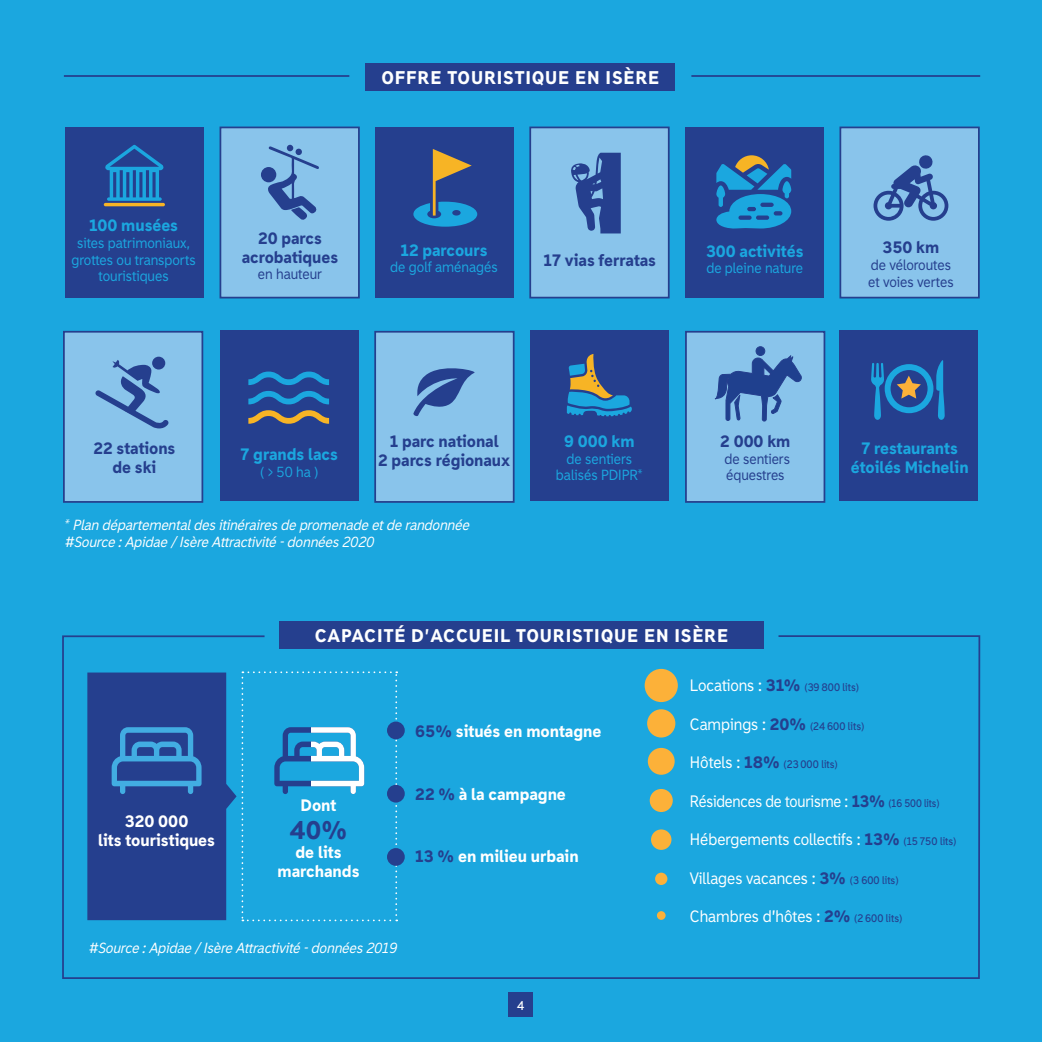
<style>
.page{position:relative;width:1042px;height:1042px;background:#1ba7df}
.page>*{position:absolute;margin:0;border:0;box-sizing:border-box;transform-origin:0 0}
.t1{font:900 24.5px "Madras";color:#253f8e}
.t2{font:900 17.5px "Madras";letter-spacing:.05em;color:#feffff}
.t3{font:15.75px "Madras";letter-spacing:-.005em;color:#fff}
.t4{font:900 15.75px "Madras";color:#fff}
.t5{font:900 15.75px "Madras";color:#253f8e}
.t6{font:900 15.75px "Madras";color:#1ba7df}
.t7{font:15.75px "Madras";letter-spacing:-.005em;color:#fff;scale:.96 1}
.t8{font:italic 14px/16.8px "Madras";color:#fff}
.t9{font:14px/16.8px "Madras";color:#1ba7df;text-align:center}
.t10{font:14px "Madras";color:#253f8e}
.t11{font:700 12.25px "Madras";color:#fff}
.t12{font:700 10.5px "Madras";color:#253f8e}
.s1{color:#253f8e}
.s2{font-weight:400;font-size:15.75px;color:#fff}
.s3{font-weight:900;font-size:15.75px}
.s4{font-weight:900;color:#253f8e}
.s5{font-weight:700;font-size:10.5px;color:#253f8e}
</style>
<div class="page">
<div style="left:508px;top:992px;width:25px;height:25px;background:#253f8e"></div>
<div style="left:366px;top:63px;width:309px;height:27px;background:#253f8e"></div>
<div style="left:65px;top:127px;width:138px;height:171px;background:#253f8e"></div>
<div style="left:375px;top:127px;width:139px;height:171px;background:#253f8e"></div>
<div style="left:529px;top:127px;width:140px;height:171px;background:#89c4eb;border:2px solid #253f8e"></div>
<div style="left:839px;top:127px;width:141px;height:171px;background:#89c4eb;border:2px solid #253f8e"></div>
<div style="left:374px;top:331px;width:140px;height:172px;background:#89c4eb;border:2px solid #253f8e"></div>
<div style="left:63px;top:331px;width:140px;height:172px;background:#89c4eb;border:2px solid #253f8e"></div>
<div style="left:219px;top:127px;width:141px;height:171px;background:#89c4eb;border:2px solid #253f8e"></div>
<div style="left:530px;top:331px;width:139px;height:170px;background:#253f8e"></div>
<hr style="left:64px;top:75px;width:285px;height:2px;background:#253f8e">
<svg style="left:105px;top:145px;width:59px;height:56px"></svg>
<hr style="left:104px;top:203px;width:61px;height:3px;background:#f7b425;border-radius:2px">
<svg style="left:571px;top:153px;width:50px;height:80px"></svg>
<div style="left:220px;top:331px;width:138px;height:170px;background:#253f8e"></div>
<svg style="left:413px;top:368px;width:62px;height:48px"></svg>
<svg style="left:567px;top:354px;width:65px;height:62px"></svg>
<svg style="left:413px;top:149px;width:64px;height:78px"></svg>
<div style="left:839px;top:331px;width:139px;height:170px;background:#253f8e"></div>
<svg style="left:871px;top:360px;width:73px;height:60px"></svg>
<div style="left:685px;top:331px;width:140px;height:172px;background:#89c4eb;border:2px solid #253f8e"></div>
<div style="left:685px;top:128px;width:138px;height:170px;background:#253f8e"></div>
<hr style="left:691px;top:75px;width:289px;height:2px;background:#253f8e">
<div style="left:261px;top:167px;width:15px;height:15px;background:#253f8e;border-radius:50%"></div>
<svg style="left:267px;top:145px;width:52px;height:75px"></svg>
<svg style="left:248px;top:391px;width:81px;height:13px"></svg>
<svg style="left:248px;top:410px;width:81px;height:14px"></svg>
<svg style="left:248px;top:371px;width:81px;height:14px"></svg>
<svg style="left:716px;top:155px;width:75px;height:74px"></svg>
<div style="left:152px;top:357px;width:13px;height:12px;background:#253f8e;border-radius:50%"></div>
<svg style="left:95px;top:360px;width:74px;height:68px"></svg>
<svg style="left:873px;top:155px;width:75px;height:66px"></svg>
<div style="left:279px;top:622px;width:484px;height:27px;background:#253f8e"></div>
<svg style="left:62px;top:634px;width:919px;height:345px"></svg>
<div style="left:756px;top:347px;width:9px;height:8px;background:#1f408e;border-radius:50%"></div>
<div style="left:755px;top:346px;width:10px;height:10px;border:1px solid #253f8e;border-radius:50%"></div>
<svg style="left:714px;top:350px;width:88px;height:72px"></svg>
<p class="t2" style="left:381px;top:66px;width:279px">OFFRE TOURISTIQUE EN ISÈRE</p>
<p class="t6" style="left:89px;top:215px;width:91px">100 musées</p>
<p class="t9" style="left:71px;top:234px;width:126px">sites patrimoniaux, grottes ou transports touristiques</p>
<p class="t6" style="left:400px;top:240px;width:89px">12 parcours</p>
<p class="t5" style="left:258px;top:228px;width:65px">20 parcs</p>
<p class="t5" style="left:242px;top:247px;width:98px">acrobatiques</p>
<p class="t10" style="left:258px;top:266px;width:66px">en hauteur</p>
<p class="t9" style="left:390px;top:259px;width:109px">de golf aménagés</p>
<p class="t5" style="left:543px;top:250px;width:114px">17 vias ferratas</p>
<p class="t6" style="left:706px;top:241px;width:99px">300 activités</p>
<p class="t9" style="left:706px;top:260px;width:98px">de pleine nature</p>
<p class="t5" style="left:882px;top:237px;width:58px">350 km</p>
<p class="t10" style="left:871px;top:257px;width:82px">de véloroutes</p>
<p class="t10" style="left:868px;top:273px;width:87px">et voies vertes</p>
<p class="t5" style="left:93px;top:438px;width:83px">22 stations</p>
<p class="t5" style="left:112px;top:457px;width:45px">de ski</p>
<p class="t6" style="left:241px;top:444px;width:99px">7 grands lacs</p>
<p class="t9" style="left:260px;top:463px;width:60px">( &gt; 50 ha )</p>
<p class="t5" style="left:390px;top:431px;width:110px">1 parc national</p>
<p class="t5" style="left:378px;top:450px;width:134px">2 parcs régionaux</p>
<p class="t8" style="left:64px;top:517px;width:406px">* Plan départemental des itinéraires de promenade et de randonnée #Source : Apidae / Isère Attractivité - données 2020</p>
<p class="t6" style="left:564px;top:431px;width:72px">9 000 km</p>
<p class="t9" style="left:566px;top:450px;width:67px">de sentiers</p>
<p class="t9" style="left:556px;top:467px;width:88px">balisés PDIPR*</p>
<p class="t5" style="left:720px;top:431px;width:72px">2 000 km</p>
<p class="t10" style="left:724px;top:450px;width:67px">de sentiers</p>
<p class="t10" style="left:726px;top:467px;width:60px">équestres</p>
<p class="t2" style="left:315px;top:625px;width:415px">CAPACITÉ D’ACCUEIL TOURISTIQUE EN ISÈRE</p>
<p class="t6" style="left:861px;top:438px;width:98px">7 restaurants</p>
<p class="t6" style="left:851px;top:457px;width:119px">étoilés Michelin</p>
<p class="t4" style="left:125px;top:811px;width:65px">320 000</p>
<p class="t4" style="left:98px;top:830px;width:119px">lits touristiques</p>
<p class="t4" style="left:301px;top:795px;width:37px">Dont</p>
<p class="t1" style="left:290px;top:814px;width:59px">40%</p>
<p class="t4" style="left:295px;top:842px;width:48px">de lits</p>
<p class="t4" style="left:277px;top:861px;width:84px">marchands</p>
<p class="t4" style="left:415px;top:721px;width:188px"><span class="s1">65%</span> situés en montagne</p>
<p class="t4" style="left:415px;top:784px;width:152px"><span class="s1">22 %</span> à la campagne</p>
<p class="t4" style="left:415px;top:846px;width:165px"><span class="s1">13 %</span> en milieu urbain</p>
<p class="t8" style="left:88px;top:939px;width:310px">#Source : Apidae / Isère Attractivité - données 2019</p>
<p class="t11" style="left:517px;top:998px;width:9px">4</p>
<p class="t12" style="left:690px;top:681px;width:171px"><span class="s2">Locations :</span> <span class="s3">31%</span> (39 800 lits)</p>
<p class="t12" style="left:690px;top:719px;width:176px"><span class="s2">Campings :</span> <span class="s3">20%</span> (24 600 lits)</p>
<p class="t12" style="left:690px;top:758px;width:149px"><span class="s2">Hôtels :</span> <span class="s3">18%</span> (23 000 lits)</p>
<p class="t7" style="left:690px;top:792px;width:261px">Résidences de tourisme : <span class="s4">13%</span> <span class="s5">(16 500 lits)</span></p>
<p class="t3" style="left:690px;top:830px;width:268px">Hébergements collectifs : <span class="s4">13%</span> <span class="s5">(15 750 lits)</span></p>
<p class="t3" style="left:690px;top:869px;width:210px">Villages vacances : <span class="s4">3%</span> <span class="s5">(3 600 lits)</span></p>
<p class="t3" style="left:690px;top:907px;width:214px">Chambres d’hôtes : <span class="s4">2%</span> <span class="s5">(2 600 lits)</span></p>
</div>
